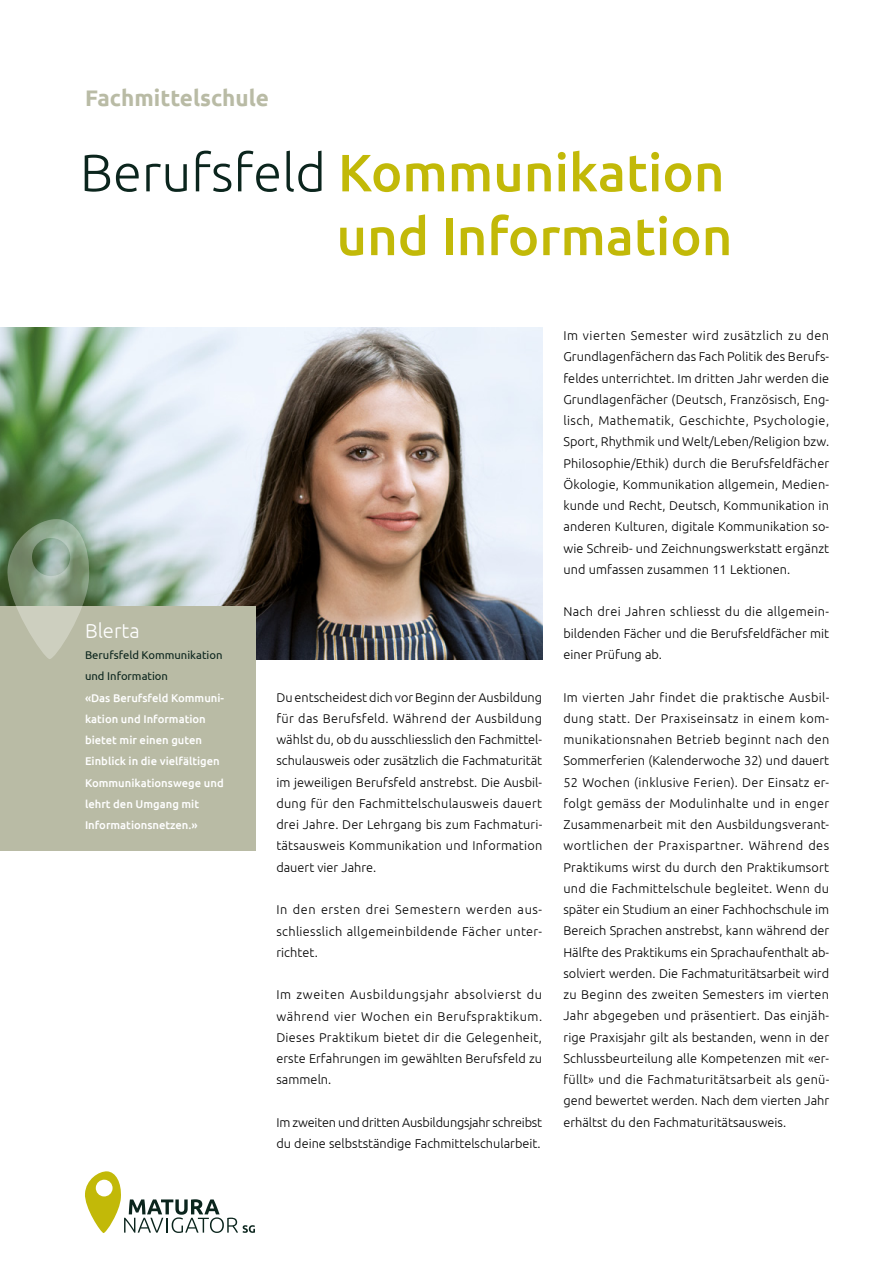
<style>
.page{position:relative;width:893px;height:1263px;background:#fff}
.page>*{position:absolute;margin:0;border:0;box-sizing:border-box;transform-origin:0 0}
.t1{font:500 52.5px/63.8px "Ubuntu";color:#c2b908;text-align:right}
.t2{font:700 22.5px "Ubuntu";color:#b9bba5}
.t3{font:300 20.25px "Ubuntu";color:#fff}
.t4{font:300 12.75px/21.3px "Ubuntu";color:#000;text-align:justify}
.t5{font:500 11.25px/21.3px "Ubuntu";color:#fff}
.t6{font:11.25px/21.3px "Ubuntu";color:#0b251d}
.s1{font-weight:300;color:#0b251d}
</style>
<div class="page">
<img style="left:0;top:327px;width:542px;height:332px">
<div style="left:0;top:606px;width:255px;height:244px;background:#b9bba5"></div>
<svg style="left:6px;top:518px;width:85px;height:141px"></svg>
<svg style="left:85px;top:1171px;width:170px;height:62px"></svg>
<h2 class="t2" style="left:85px;top:85px;width:185px">Fachmittelschule</h2>
<h1 class="t1" style="left:80px;top:139px;width:654px"><span class="s1">Berufsfeld</span> Kommunikation und Information</h1>
<h3 class="t3" style="left:85px;top:618px;width:56px">Blerta</h3>
<p class="t6" style="left:85px;top:644px;width:139px">Berufsfeld Kommunikation und Information</p>
<p class="t5" style="left:85px;top:687px;width:141px">«Das Berufsfeld Kommuni&shy;kation und Information bietet mir einen guten<br>Einblick in die vielfältigen<br>Kommunikationswege und lehrt den Umgang mit<br>Informationsnetzen.»</p>
<p class="t4" style="left:276px;top:686px;width:267px">Du entscheidest dich vor Beginn der Ausbildung für das Berufsfeld. Während der Ausbildung wählst du, ob du ausschliesslich den Fachmittel&shy;schulausweis oder zusätzlich die Fachmaturität im jeweiligen Berufsfeld anstrebst. Die Ausbil&shy;dung für den Fachmittelschulausweis dauert drei Jahre. Der Lehrgang bis zum Fachmaturi&shy;tätsausweis Kommunikation und Information dauert vier Jahre.</p>
<p class="t4" style="left:276px;top:899px;width:267px">In den ersten drei Semestern werden aus&shy;schliesslich allgemeinbildende Fächer unter&shy;richtet.</p>
<p class="t4" style="left:276px;top:984px;width:267px">Im zweiten Ausbildungsjahr absolvierst du während vier Wochen ein Berufspraktikum.<br>Dieses Praktikum bietet dir die Gelegenheit, erste Erfahrungen im gewählten Berufsfeld zu sammeln.</p>
<p class="t4" style="left:276px;top:1111px;width:267px">Im zweiten und dritten Ausbildungsjahr schreibst du deine selbstständige Fachmittelschularbeit.</p>
<p class="t4" style="left:563px;top:325px;width:267px">Im vierten Semester wird zusätzlich zu den Grundlagenfächern das Fach Politik des Berufs&shy;feldes unterrichtet. Im dritten Jahr werden die Grundlagenfächer (Deutsch, Französisch, Eng&shy;lisch, Mathematik, Geschichte, Psychologie, Sport, Rhythmik und Welt/Leben/Religion bzw.<br>Philosophie/Ethik) durch die Berufsfeldfächer Ökologie, Kommunikation allgemein, Medien&shy;kunde und Recht, Deutsch, Kommunikation in anderen Kulturen, digitale Kommunikation so&shy;wie Schreib- und Zeichnungswerkstatt ergänzt und umfassen zusammen 11 Lektionen.</p>
<p class="t4" style="left:563px;top:601px;width:267px">Nach drei Jahren schliesst du die allgemein&shy;bildenden Fächer und die Berufsfeldfächer mit einer Prüfung ab.</p>
<p class="t4" style="left:563px;top:686px;width:267px">Im vierten Jahr findet die praktische Ausbil&shy;dung statt. Der Praxiseinsatz in einem kom&shy;munikationsnahen Betrieb beginnt nach den Sommerferien (Kalenderwoche 32) und dauert 52 Wochen (inklusive Ferien). Der Einsatz er&shy;folgt gemäss der Modulinhalte und in enger Zusammenarbeit mit den Ausbildungsverant&shy;wortlichen der Praxispartner. Während des Praktikums wirst du durch den Praktikumsort und die Fachmittelschule begleitet. Wenn du später ein Studium an einer Fachhochschule im Bereich Sprachen anstrebst, kann während der Hälfte des Praktikums ein Sprachaufenthalt ab&shy;solviert werden. Die Fachmaturitätsarbeit wird zu Beginn des zweiten Semesters im vierten Jahr abgegeben und präsentiert. Das einjäh&shy;rige Praxisjahr gilt als bestanden, wenn in der Schlussbeurteilung alle Kompetenzen mit «er&shy;füllt» und die Fachmaturitätsarbeit als genü&shy;gend bewertet werden. Nach dem vierten Jahr erhältst du den Fachmaturitätsausweis.</p>
</div>
